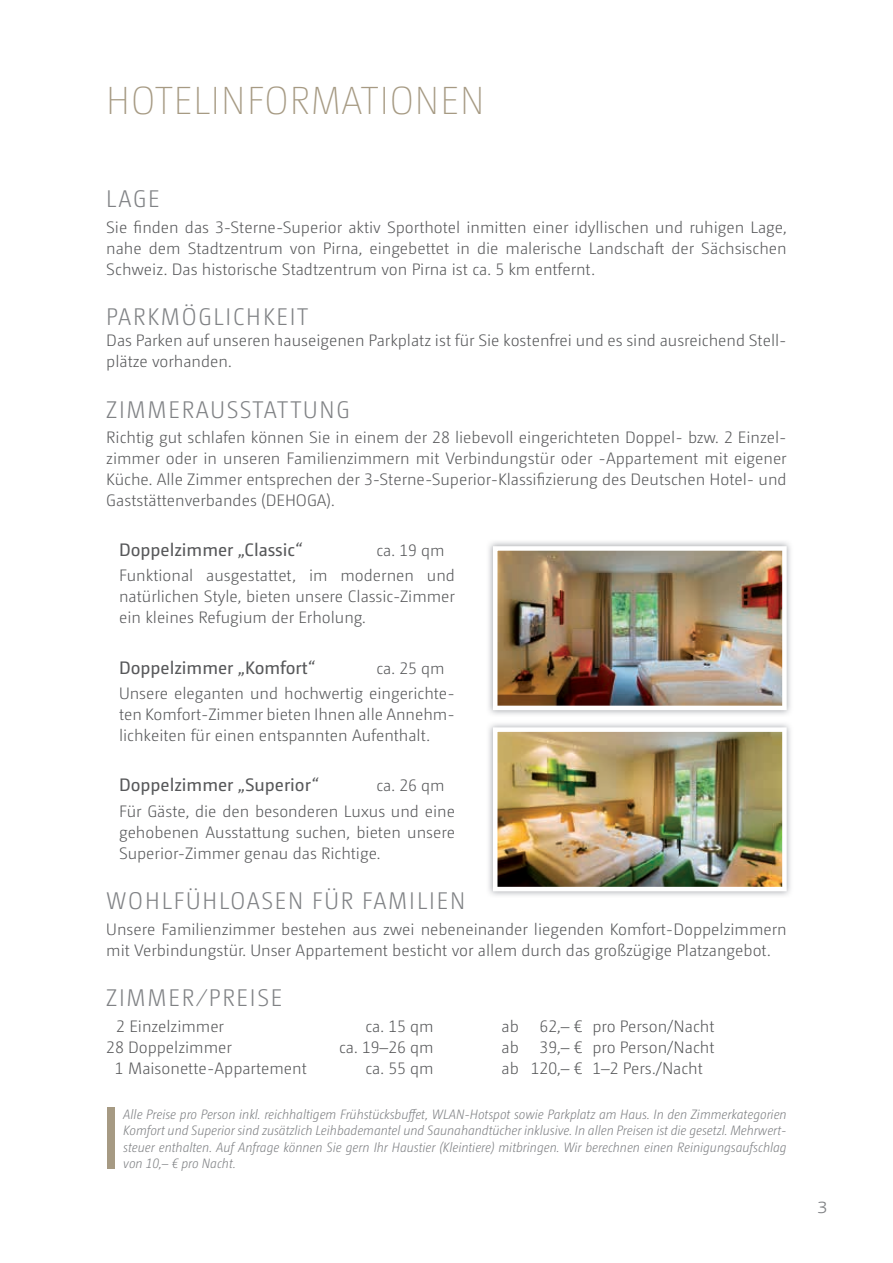
<style>
.page{position:relative;width:893px;height:1263px;background:#fff}
.page>*{position:absolute;margin:0;border:0;box-sizing:border-box;transform-origin:0 0}
.t1{font:200 39px "Camingo Dos Pro S Cd";letter-spacing:.025em;color:#a69a83}
.t2{font:300 24px "Camingo Dos Pro S Cd";letter-spacing:.075em;color:#808285}
.t3{font:300 21px "Camingo Dos Pro";color:#808285}
.t4{font:18px "Camingo Dos Pro";color:#57585a}
.t5{font:300 16.5px/21px "Camingo Dos Pro";color:#57585a}
.t6{font:italic 300 13.5px/16.5px "Camingo Dos Pro S Cd";color:#808285;text-align:justify}
</style>
<div class="page">
<div style="left:108px;top:1107px;width:7px;height:61px;background:#a69a83"></div>
<img style="left:488px;top:541px;width:303px;height:174px">
<img style="left:493px;top:546px;width:294px;height:164px">
<img style="left:488px;top:723px;width:303px;height:173px">
<img style="left:493px;top:727px;width:294px;height:164px">
<h1 class="t1" style="left:106px;top:79px;width:380px">HOTELINFORMATIONEN</h1>
<h2 class="t2" style="left:106px;top:185px;width:55px">LAGE</h2>
<p class="t5" style="left:106px;top:216px;width:682px;text-align:justify">Sie finden das 3-Sterne-Superior aktiv Sporthotel inmitten einer idyllischen und ruhigen Lage, nahe dem Stadtzentrum von Pirna, eingebettet in die malerische Landschaft der Sächsischen Schweiz. Das historische Stadtzentrum von Pirna ist ca. 5 km entfernt.</p>
<h2 class="t2" style="left:106px;top:303px;width:204px">PARKMÖGLICHKEIT</h2>
<p class="t5" style="left:106px;top:330px;width:682px">Das Parken auf unseren hauseigenen Parkplatz ist für Sie kostenfrei und es sind ausreichend Stell&shy;plätze vorhanden.</p>
<h2 class="t2" style="left:106px;top:396px;width:245px">ZIMMERAUSSTATTUNG</h2>
<p class="t5" style="left:106px;top:427px;width:682px;text-align:justify">Richtig gut schlafen können Sie in einem der 28 liebevoll eingerichteten Doppel- bzw. 2 Einzel&shy;zimmer oder in unseren Familienzimmern mit Verbindungstür oder -Appartement mit eigener Küche. Alle Zimmer entsprechen der 3-Sterne-Superior-Klassifizierung des Deutschen Hotel- und Gaststättenverbandes (DEHOGA).</p>
<p class="t4" style="left:119px;top:539px;width:185px">Doppelzimmer „Classic“</p>
<p class="t5" style="left:119px;top:537px;width:337px;line-height:25.2px;text-indent:257px">ca. 19 qm<br>Funktional ausgestattet, im modernen und</p>
<p class="t5" style="left:119px;top:586px;width:337px">natürlichen Style, bieten unsere Classic-Zimmer ein kleines Refugium der Erholung.</p>
<p class="t4" style="left:119px;top:657px;width:198px">Doppelzimmer „Komfort“</p>
<p class="t5" style="left:119px;top:655px;width:337px;line-height:25.2px;text-indent:257px">ca. 25 qm<br>Unsere eleganten und hochwertig eingerichte-</p>
<p class="t5" style="left:119px;top:704px;width:337px">ten Komfort-Zimmer bieten Ihnen alle Annehm&shy;lichkeiten für einen entspannten Aufenthalt.</p>
<p class="t4" style="left:119px;top:774px;width:201px">Doppelzimmer „Superior“</p>
<p class="t5" style="left:119px;top:773px;width:337px;line-height:25.2px;text-indent:257px">ca. 26 qm<br>Für Gäste, die den besonderen Luxus und eine</p>
<p class="t5" style="left:119px;top:821px;width:337px">gehobenen Ausstattung suchen, bieten unsere<br>Superior-Zimmer genau das Richtige.</p>
<h2 class="t2" style="left:106px;top:887px;width:360px">WOHLFÜHLOASEN FÜR FAMILIEN</h2>
<p class="t5" style="left:106px;top:918px;width:682px">Unsere Familienzimmer bestehen aus zwei nebeneinander liegenden Komfort-Doppelzimmern mit Verbindungstür. Unser Appartement besticht vor allem durch das großzügige Platzangebot.</p>
<h2 class="t2" style="left:106px;top:984px;width:178px">ZIMMER⁄PREISE</h2>
<p class="t5" style="left:116px;top:1015px;width:109px">2 Einzelzimmer</p>
<p class="t5" style="left:365px;top:1015px;width:70px">ca. 15 qm</p>
<p class="t5" style="left:501px;top:1015px;width:19px">ab</p>
<p class="t5" style="left:540px;top:1015px;width:176px">62,– € pro Person/Nacht</p>
<p class="t5" style="left:106px;top:1036px;width:127px">28 Doppelzimmer</p>
<p class="t5" style="left:339px;top:1036px;width:96px">ca. 19–26 qm</p>
<p class="t5" style="left:501px;top:1036px;width:19px">ab</p>
<p class="t5" style="left:540px;top:1036px;width:176px">39,– € pro Person/Nacht</p>
<p class="t5" style="left:115px;top:1057px;width:193px">1 Maisonette-Appartement</p>
<p class="t5" style="left:365px;top:1057px;width:70px">ca. 55 qm</p>
<p class="t5" style="left:501px;top:1057px;width:203px">ab 120,– € 1–2 Pers./Nacht</p>
<p class="t6" style="left:123px;top:1105px;width:665px">Alle Preise pro Person inkl. reichhaltigem Frühstücksbuffet, WLAN-Hotspot sowie Parkplatz am Haus. In den Zimmerkategorien Komfort und Superior sind zusätzlich Leihbademantel und Saunahandtücher inklusive. In allen Preisen ist die gesetzl. Mehrwert&shy;steuer enthalten. Auf Anfrage können Sie gern Ihr Haustier (Kleintiere) mitbringen. Wir berechnen einen Reinigungsaufschlag von 10,– € pro Nacht.</p>
<p class="t3" style="left:816px;top:1193px;width:13px">3</p>
</div>
